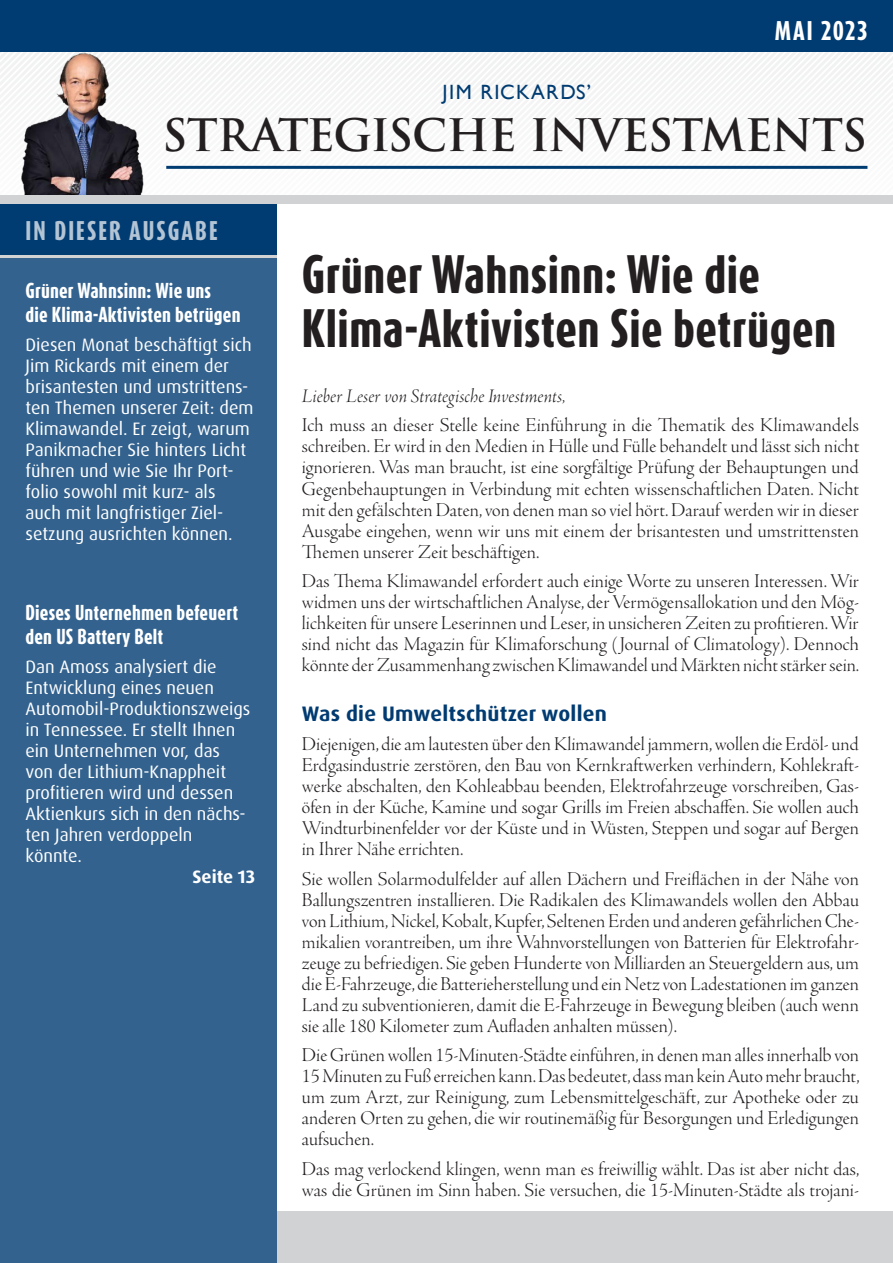
<style>
.page{position:relative;width:893px;height:1263px;background:#fff}
.page>*{position:absolute;margin:0;border:0;box-sizing:border-box;transform-origin:0 0}
.t1{font:800 45px/54px "Dax Compact Pro";letter-spacing:.01em;color:#231f20}
.t2{font:600 43.65px "Trajan Pro 3";letter-spacing:-.02em;color:#231f20}
.t3{font:800 22.5px "Dax Compact Pro";letter-spacing:.09em;color:#b3c4d4}
.t4{font:800 22.5px "Dax Compact Pro";letter-spacing:.075em;color:#fff}
.t5{font:700 21px "Dax Pro";letter-spacing:.01em;color:#003b71}
.t6{font:20.55px "Gill Sans";letter-spacing:.07em;color:#003b71}
.t7{font:20.25px/21px "Adobe Jenson Pro Lt Disp";letter-spacing:.005em;color:#231f20;text-align:justify}
.t8{font:20.25px "Adobe Jenson Pro Lt It Disp";letter-spacing:.005em;color:#231f20}
.t9{font:18px/21px "Dax Pro";color:#fff}
.t10{font:800 18px/24px "Dax Compact Pro";letter-spacing:.01em;color:#fff}
.t11{font:700 18px "Dax Pro";color:#fff}
</style>
<div class="page">
<div style="left:0;top:1212px;width:893px;height:51px;background:#d1d2d4"></div>
<svg style="left:0;top:51px;width:893px;height:118px"></svg>
<img style="left:2px;top:51px;width:155px;height:145px">
<div style="left:0;top:0;width:893px;height:51px;background:#003b71"></div>
<div style="left:0;top:204px;width:276px;height:51px;background:#003b71"></div>
<div style="left:0;top:257px;width:276px;height:1006px;background:#33628e"></div>
<div style="left:0;top:196px;width:893px;height:8px;background:#d1d2d4"></div>
<hr style="left:0;top:255px;width:276px;height:2px;background:#d1d2d4">
<hr style="left:166px;top:166px;width:701px;height:3px;background:#003b71">
<p class="t4" style="left:775px;top:16px;width:94px">MAI 2023</p>
<p class="t6" style="left:442px;top:80px;width:150px">JIM RICKARDS’</p>
<h2 class="t2" style="left:163px;top:104px;width:705px">STRATEGISCHE INVESTMENTS</h2>
<p class="t3" style="left:26px;top:215px;width:194px">IN DIESER AUSGABE</p>
<p class="t10" style="left:26px;top:278px;width:217px">Grüner Wahnsinn: Wie uns<br>die Klima-Aktivisten betrügen</p>
<p class="t9" style="left:26px;top:335px;width:230px">Diesen Monat beschäftigt sich<br>Jim Rickards mit einem der brisantesten und umstrittens&shy;ten Themen unserer Zeit: dem<br>Klimawandel. Er zeigt, warum<br>Panikmacher Sie hinters Licht führen und wie Sie Ihr Port&shy;folio sowohl mit kurz- als auch mit langfristiger Ziel&shy;setzung ausrichten können.</p>
<p class="t10" style="left:26px;top:600px;width:214px">Dieses Unternehmen befeuert den US Battery Belt</p>
<p class="t9" style="left:26px;top:656px;width:226px">Dan Amoss analysiert die<br>Entwicklung eines neuen<br>Automobil-Produktionszweigs in Tennessee. Er stellt Ihnen ein Unternehmen vor, das von der Lithium-Knappheit profitieren wird und dessen<br>Aktienkurs sich in den nächs&shy;ten Jahren verdoppeln könnte.</p>
<p class="t11" style="left:193px;top:865px;width:64px">Seite 13</p>
<h1 class="t1" style="left:302px;top:247px;width:536px">Grüner Wahnsinn: Wie die<br>Klima-Aktivisten Sie betrügen</h1>
<p class="t8" style="left:302px;top:384px;width:265px">Lieber Leser von Strategische Investments,</p>
<p class="t7" style="left:302px;top:415px;width:559px">Ich muss an dieser Stelle keine Einführung in die Thematik des Klimawandels schreiben. Er wird in den Medien in Hülle und Fülle behandelt und lässt sich nicht ignorieren. Was man braucht, ist eine sorgfältige Prüfung der Behauptungen und Gegenbehauptungen in Verbindung mit echten wissenschaftlichen Daten. Nicht mit den gefälschten Daten, von denen man so viel hört. Darauf werden wir in dieser Ausgabe eingehen, wenn wir uns mit einem der brisantesten und umstrittensten Themen unserer Zeit beschäftigen.</p>
<p class="t7" style="left:302px;top:571px;width:559px">Das Thema Klimawandel erfordert auch einige Worte zu unseren Interessen. Wir widmen uns der wirtschaftlichen Analyse, der Vermögensallokation und den Mög&shy;lichkeiten für unsere Leserinnen und Leser, in unsicheren Zeiten zu profitieren. Wir sind nicht das Magazin für Klimaforschung (Journal of Climatology). Dennoch könnte der Zusammenhang zwischen Klimawandel und Märkten nicht stärker sein.</p>
<p class="t5" style="left:302px;top:700px;width:306px">Was die Umweltschützer wollen</p>
<p class="t7" style="left:302px;top:734px;width:559px">Diejenigen, die am lautesten über den Klimawandel jammern, wollen die Erdöl- und Erdgasindustrie zerstören, den Bau von Kernkraftwerken verhindern, Kohlekraft&shy;werke abschalten, den Kohleabbau beenden, Elektrofahrzeuge vorschreiben, Gas&shy;öfen in der Küche, Kamine und sogar Grills im Freien abschaffen. Sie wollen auch Windturbinenfelder vor der Küste und in Wüsten, Steppen und sogar auf Bergen in Ihrer Nähe errichten.</p>
<p class="t7" style="left:302px;top:868px;width:559px">Sie wollen Solarmodulfelder auf allen Dächern und Freiflächen in der Nähe von Ballungszentren installieren. Die Radikalen des Klimawandels wollen den Abbau von Lithium, Nickel, Kobalt, Kupfer, Seltenen Erden und anderen gefährlichen Che&shy;mikalien vorantreiben, um ihre Wahnvorstellungen von Batterien für Elektrofahr&shy;zeuge zu befriedigen. Sie geben Hunderte von Milliarden an Steuergeldern aus, um die E-Fahrzeuge, die Batterieherstellung und ein Netz von Ladestationen im ganzen Land zu subventionieren, damit die E-Fahrzeuge in Bewegung bleiben (auch wenn sie alle 180 Kilometer zum Aufladen anhalten müssen).</p>
<p class="t7" style="left:302px;top:1045px;width:559px">Die Grünen wollen 15-Minuten-Städte einführen, in denen man alles innerhalb von 15 Minuten zu Fuß erreichen kann. Das bedeutet, dass man kein Auto mehr braucht, um zum Arzt, zur Reinigung, zum Lebensmittelgeschäft, zur Apotheke oder zu anderen Orten zu gehen, die wir routinemäßig für Besorgungen und Erledigungen aufsuchen.</p>
<p class="t7" style="left:302px;top:1158px;width:559px">Das mag verlockend klingen, wenn man es freiwillig wählt. Das ist aber nicht das, was die Grünen im Sinn haben. Sie versuchen, die 15-Minuten-Städte als trojani-</p>
</div>
